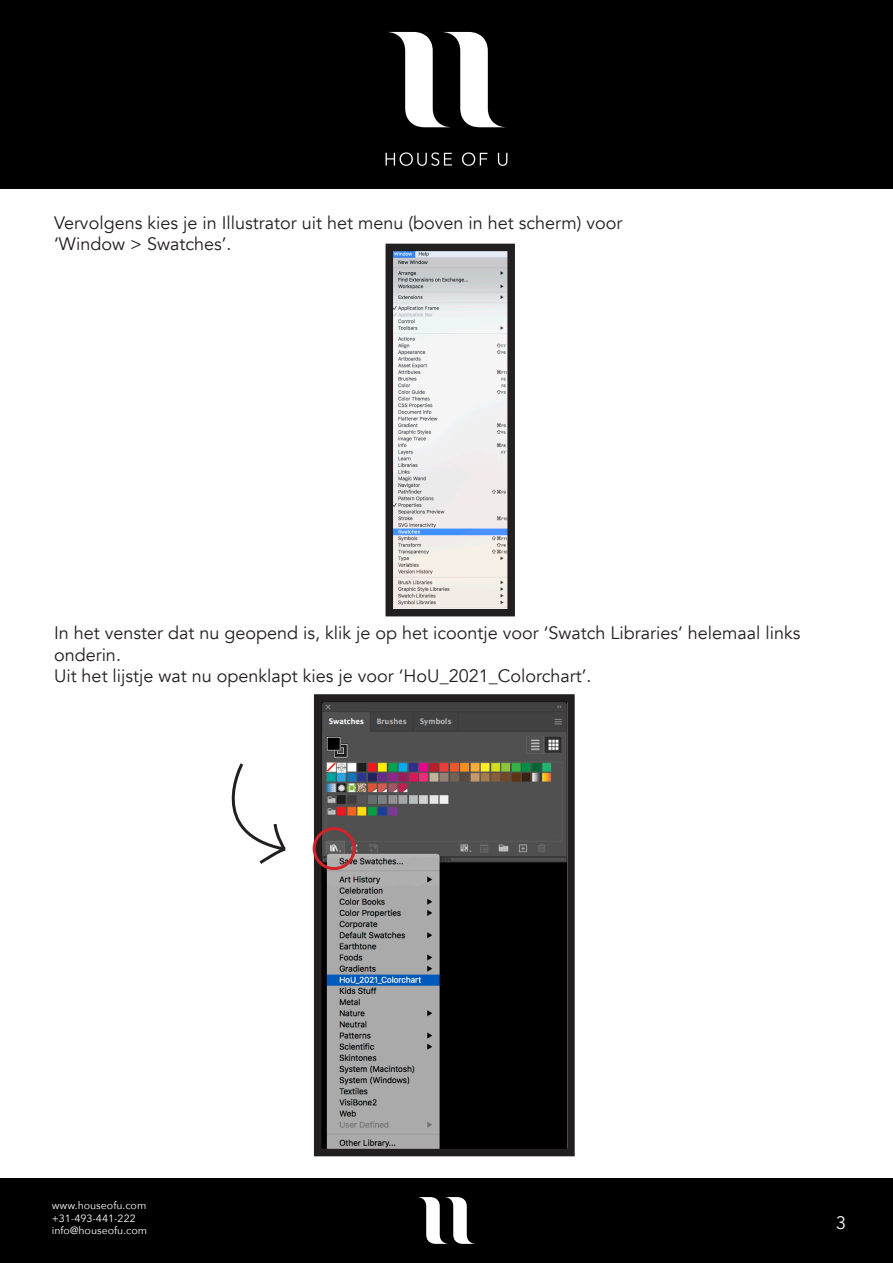
<style>
.page{position:relative;width:893px;height:1263px;background:#fff}
.page>*{position:absolute;margin:0;border:0;box-sizing:border-box;transform-origin:0 0}
.t1{font:18px/21.6px "Avenir";color:#231f20}
.t2{font:18px "Avenir Next";color:#fff}
.t3{font:10.5px/12.6px "Avenir Next";color:#fff}
</style>
<div class="page">
<div style="left:0;top:0;width:893px;height:189px;background:#000"></div>
<div style="left:0;top:1178px;width:893px;height:85px;background:#000"></div>
<svg style="left:388px;top:32px;width:116px;height:95px"></svg>
<svg style="left:386px;top:152px;width:66px;height:14px"></svg>
<svg style="left:462px;top:152px;width:25px;height:14px"></svg>
<svg style="left:498px;top:153px;width:9px;height:13px"></svg>
<svg style="left:418px;top:1197px;width:57px;height:47px"></svg>
<img style="left:395px;top:253px;width:111px;height:354px">
<div style="left:386px;top:244px;width:129px;height:372px;border:8px solid #231f20"></div>
<img style="left:323px;top:703px;width:243px;height:444px">
<div style="left:314px;top:694px;width:261px;height:462px;border:8px solid #231f20"></div>
<div style="left:313px;top:827px;width:43px;height:43px;border:3px solid #d1232a;border-radius:50%"></div>
<svg style="left:231px;top:763px;width:55px;height:101px"></svg>
<p class="t1" style="left:54px;top:212px;width:570px">Vervolgens kies je in Illustrator uit het menu (boven in het scherm) voor</p>
<p class="t1" style="left:54px;top:233px;width:179px">‘Window &gt; Swatches’.</p>
<p class="t1" style="left:54px;top:622px;width:748px">In het venster dat nu geopend is, klik je op het icoontje voor ‘Swatch Libraries’ helemaal links onderin.</p>
<p class="t1" style="left:54px;top:665px;width:539px">Uit het lijstje wat nu openklapt kies je voor ‘HoU_2021_Colorchart’.</p>
<p class="t3" style="left:52px;top:1199px;width:97px">www.houseofu.com +31-493-441-222 info@houseofu.com</p>
<p class="t2" style="left:836px;top:1208px;width:12px">3</p>
</div>
